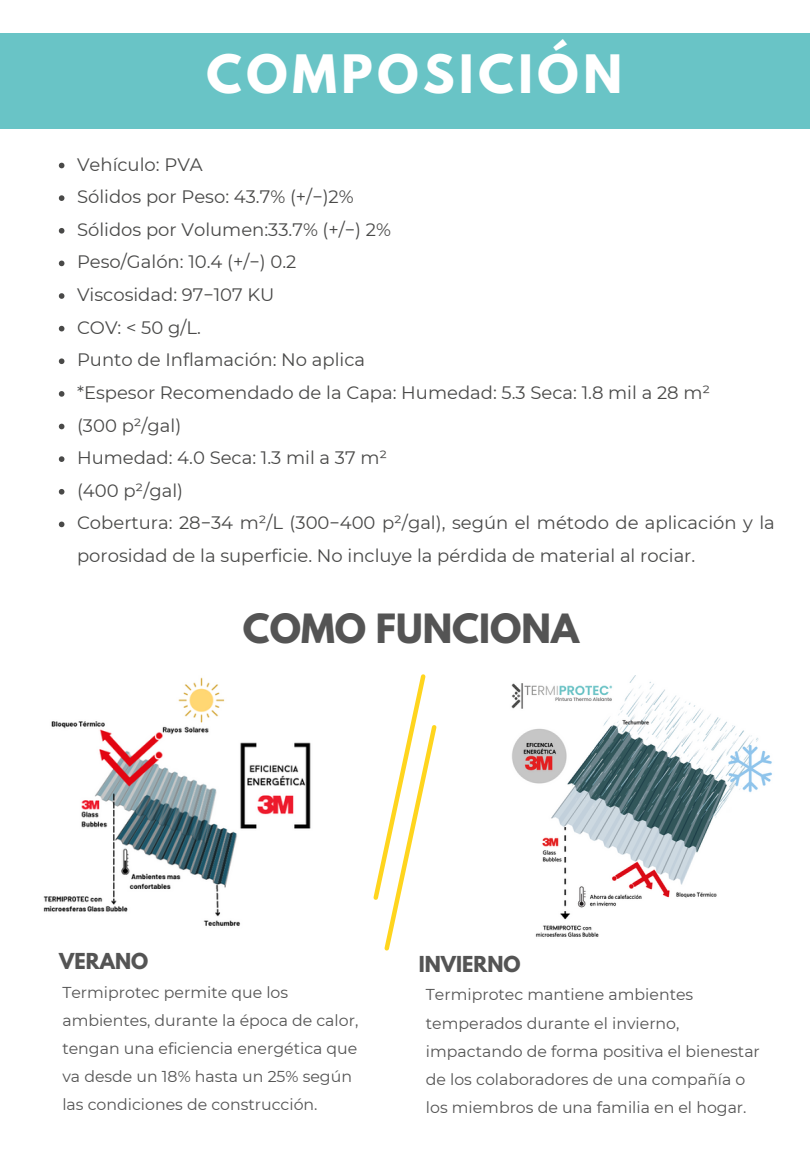
<style>
.page{position:relative;width:810px;height:1170px;background:#fff}
.page>*{position:absolute;margin:0;border:0;box-sizing:border-box;transform-origin:0 0}
.t1{font:700 46.95px "League Spartan";letter-spacing:.1em;color:#fff}
.t2{font:700 35.7px "League Spartan";color:#545454}
.t3{font:700 19.5px "League Spartan";color:#545454}
.t4{font:18px/32.7px "Montserrat";color:#494948}
.t5{font:15.75px/28.2px "Montserrat";color:#545454}
</style>
<div class="page">
<div style="left:0;top:33px;width:810px;height:96px;background:#69c4c6"></div>
<svg style="left:59px;top:163px;width:5px;height:5px"></svg>
<svg style="left:59px;top:195px;width:5px;height:6px"></svg>
<svg style="left:59px;top:228px;width:5px;height:6px"></svg>
<svg style="left:59px;top:261px;width:5px;height:5px"></svg>
<svg style="left:59px;top:293px;width:5px;height:6px"></svg>
<svg style="left:59px;top:326px;width:5px;height:5px"></svg>
<svg style="left:59px;top:358px;width:5px;height:6px"></svg>
<svg style="left:59px;top:391px;width:5px;height:6px"></svg>
<svg style="left:59px;top:424px;width:5px;height:5px"></svg>
<svg style="left:59px;top:456px;width:5px;height:6px"></svg>
<svg style="left:59px;top:489px;width:5px;height:6px"></svg>
<svg style="left:59px;top:522px;width:5px;height:5px"></svg>
<svg style="left:373px;top:674px;width:64px;height:277px"></svg>
<img style="left:43px;top:677px;width:268px;height:249px">
<img style="left:511px;top:676px;width:261px;height:261px">
<h1 class="t1" style="left:207px;top:51px;width:417px">COMPOSICIÓN</h1>
<p class="t4" style="left:77px;top:148px;width:699px">Vehículo: PVA<br>Sólidos por Peso: 43.7% (+/−)2%<br>Sólidos por Volumen:33.7% (+/−) 2%<br>Peso/Galón: 10.4 (+/−) 0.2<br>Viscosidad: 97−107 KU<br>COV: &lt; 50 g/L.<br>Punto de Inflamación: No aplica<br>*Espesor Recomendado de la Capa: Humedad: 5.3 Seca: 1.8 mil a 28 m²<br>(300 p²/gal)<br>Humedad: 4.0 Seca: 1.3 mil a 37 m²<br>(400 p²/gal)<br>Cobertura: 28−34 m²/L (300−400 p²/gal), según el método de aplicación y la porosidad de la superficie. No incluye la pérdida de material al rociar.</p>
<h2 class="t2" style="left:243px;top:611px;width:338px">COMO FUNCIONA</h2>
<p class="t3" style="left:59px;top:952px;width:91px">VERANO</p>
<p class="t5" style="left:62px;top:978px;width:298px">Termiprotec permite que los ambientes, durante la época de calor, tengan una eficiencia energética que va desde un 18% hasta un 25% según las condiciones de construcción.</p>
<p class="t3" style="left:419px;top:955px;width:103px">INVIERNO</p>
<p class="t5" style="left:426px;top:981px;width:336px">Termiprotec mantiene ambientes temperados durante el invierno, impactando de forma positiva el bienestar de los colaboradores de una compañía o los miembros de una familia en el hogar.</p>
</div>
